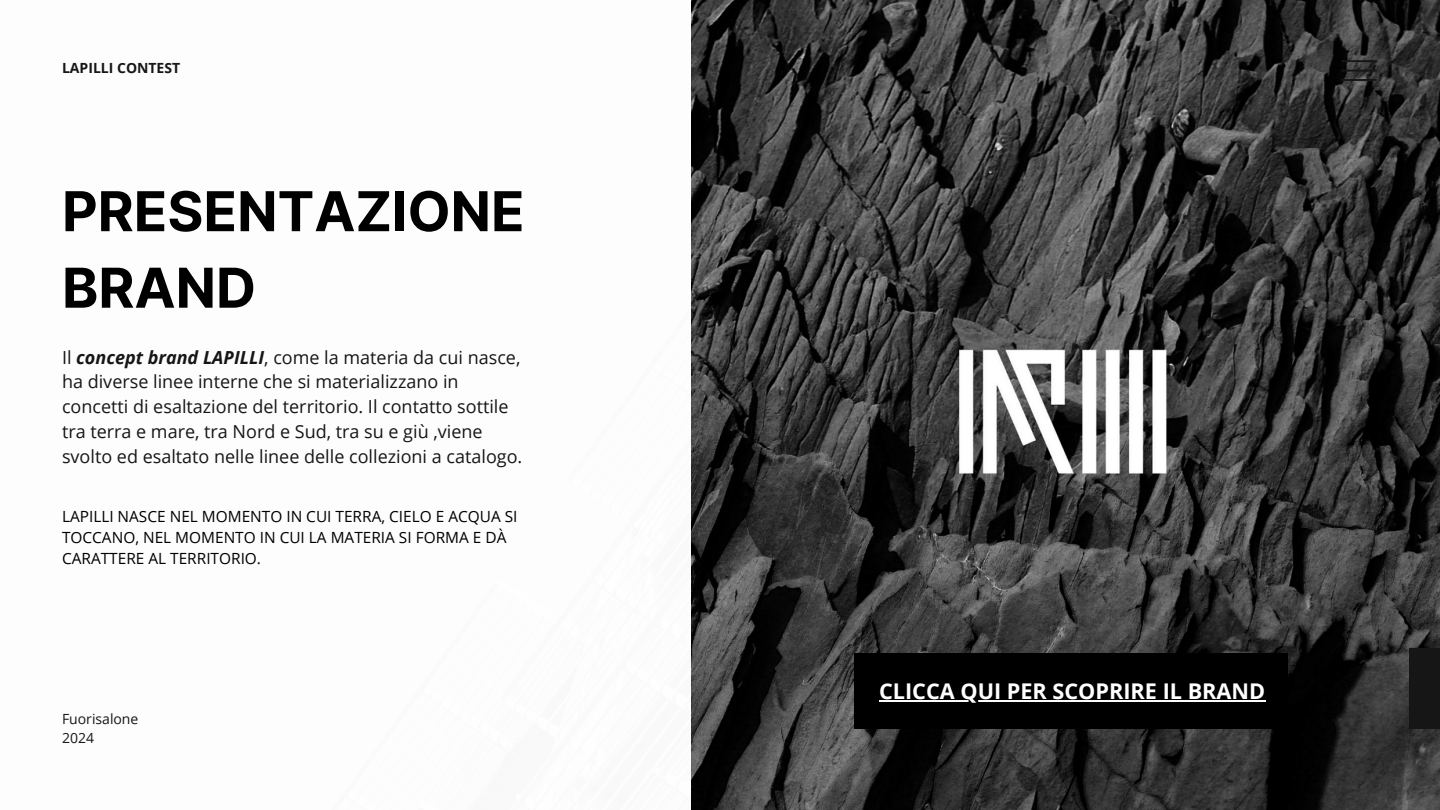
<style>
.page{position:relative;width:1440px;height:810px;background:#fff}
.page>*{position:absolute;margin:0;border:0;box-sizing:border-box;transform-origin:0 0}
.t1{font:700 55px/76.5px "Inter";color:#000}
.t2{font:700 21.7px "Open Sans";color:#fff}
.t3{font:18px/24.7px "Open Sans";color:#171616}
.t4{font:15.4px/20.9px "Open Sans";color:#000}
.t5{font:14px/19.5px "Open Sans";color:#171616}
.t6{font:700 14px "Open Sans";color:#171616}
.s1{font-weight:700;font-style:italic}
</style>
<div class="page">
<img style="left:691px;top:0;width:749px;height:810px">
<svg style="left:1341px;top:60px;width:36px;height:21px"></svg>
<div style="left:1409px;top:648px;width:31px;height:81px;background:#171616"></div>
<div style="left:854px;top:654px;width:434px;height:75px;background:#000"></div>
<hr style="left:879px;top:700px;width:386px;height:2px;background:#fff">
<p class="t6" style="left:62px;top:58px;width:120px">LAPILLI CONTEST</p>
<h1 class="t1" style="left:62px;top:174px;width:464px">PRESENTAZIONE<br>BRAND</h1>
<p class="t3" style="left:62px;top:344px;width:462px">Il <span class="s1">concept brand LAPILLI</span>, come la materia da cui nasce, ha diverse linee interne che si materializzano in concetti di esaltazione del territorio. Il contatto sottile tra terra e mare, tra Nord e Sud, tra su e giù ,viene svolto ed esaltato nelle linee delle collezioni a catalogo.</p>
<p class="t4" style="left:62px;top:506px;width:457px">LAPILLI NASCE NEL MOMENTO IN CUI TERRA, CIELO E ACQUA SI<br>TOCCANO, NEL MOMENTO IN CUI LA MATERIA SI FORMA E DÀ<br>CARATTERE AL TERRITORIO.</p>
<p class="t5" style="left:62px;top:709px;width:78px">Fuorisalone<br>2024</p>
<p class="t2" style="left:879px;top:675px;width:388px">CLICCA QUI PER SCOPRIRE IL BRAND</p>
</div>
